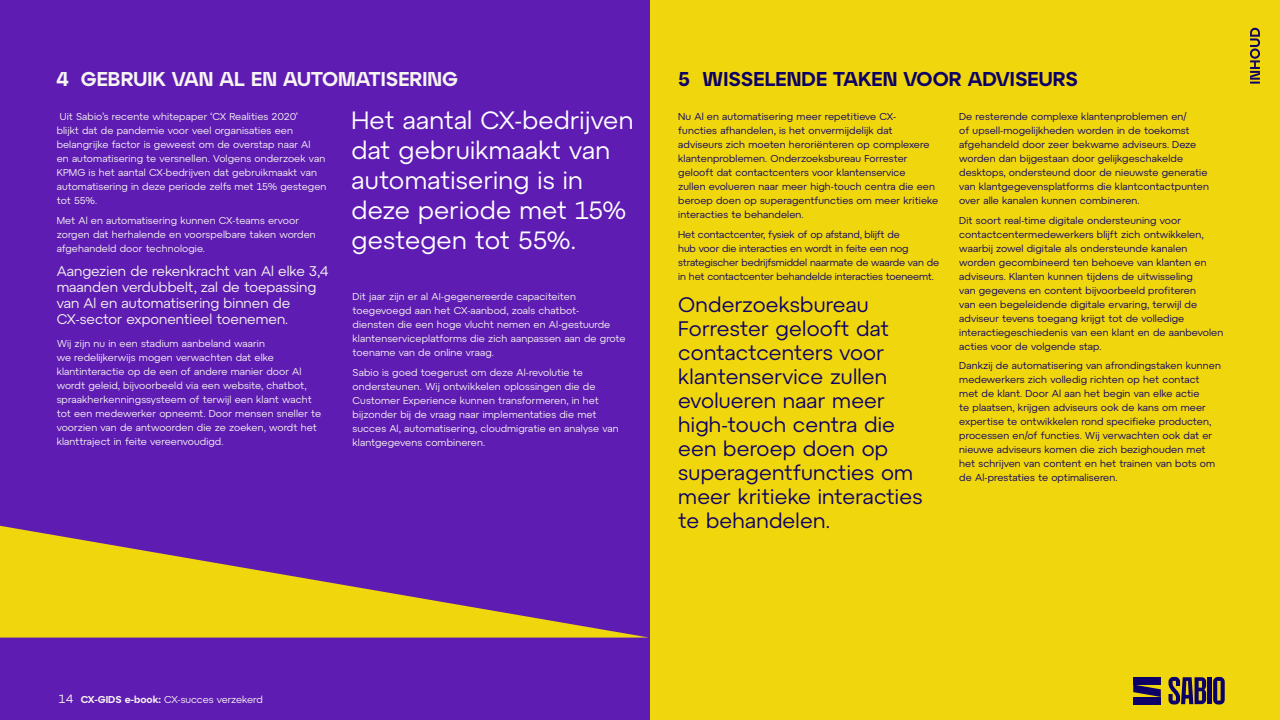
<style>
.page{position:relative;width:1280px;height:720px;background:#f0d60d}
.page>*{position:absolute;margin:0;border:0;box-sizing:border-box;transform-origin:0 0}
.t1{font:25px/30px "Atyp BL Text";letter-spacing:.01em;color:#fff}
.t2{font:21px/24px "Atyp BL Text";letter-spacing:.01em;color:#0d0066}
.t3{font:600 20px "Atyp BL Display";color:#0d0066}
.t4{font:600 20px "Atyp BL Display";color:#f7f5f0}
.t5{font:14px/16px "Atyp BL Text";color:#f7f5f0}
.t6{font:10px/14px "Atyp BL Text";letter-spacing:.01em;color:#0d0066}
.t7{font:10px/14px "Atyp BL Text";letter-spacing:.01em;color:#f7f5f0}
.t8{font:10px/14px "Atyp BL Text";letter-spacing:-.01em;color:#0d0066}
.s1{font-size:12px}
.s2{font-family:"Atyp BL Display";font-weight:600}
</style>
<div class="page">
<div style="left:0;top:0;width:649px;height:720px;background:#5e1cb3"></div>
<div style="left:1133px;top:677px;width:28px;height:8px;background:#0d0066"></div>
<div style="left:1133px;top:697px;width:28px;height:8px;background:#0d0066"></div>
<svg style="left:1133px;top:685px;width:28px;height:12px"></svg>
<svg style="left:1213px;top:677px;width:12px;height:27px"></svg>
<div style="left:1207px;top:677px;width:5px;height:27px;background:#0d0066"></div>
<svg style="left:1168px;top:677px;width:38px;height:27px"></svg>
<svg style="left:0;top:526px;width:649px;height:112px"></svg>
<svg style="left:1250px;top:28px;width:10px;height:56px"></svg>
<h3 class="t4" style="left:57px;top:67px;width:403px">4 GEBRUIK VAN AL EN AUTOMATISERING</h3>
<p class="t7" style="left:57px;top:109px;width:271px;text-indent:3px">Uit Sabio’s recente whitepaper ‘CX Realities 2020’<br>blijkt dat de pandemie voor veel organisaties een belangrijke factor is geweest om de overstap naar Al<br>en automatisering te versnellen. Volgens onderzoek van KPMG is het aantal CX-bedrijven dat gebruikmaakt van automatisering in deze periode zelfs met 15% gestegen tot 55%.</p>
<p class="t7" style="left:57px;top:213px;width:261px">Met Al en automatisering kunnen CX-teams ervoor zorgen dat herhalende en voorspelbare taken worden afgehandeld door technologie.</p>
<h3 class="t5" style="left:57px;top:263px;width:273px">Aangezien de rekenkracht van Al elke 3,4 maanden verdubbelt, zal de toepassing van Al en automatisering binnen de CX-sector exponentieel toenemen.</h3>
<p class="t7" style="left:57px;top:336px;width:266px">Wij zijn nu in een stadium aanbeland waarin<br>we redelijkerwijs mogen verwachten dat elke klantinteractie op de een of andere manier door Al wordt geleid, bijvoorbeeld via een website, chatbot, spraakherkenningssysteem of terwijl een klant wacht tot een medewerker opneemt. Door mensen sneller te voorzien van de antwoorden die ze zoeken, wordt het klanttraject in feite vereenvoudigd.</p>
<h1 class="t1" style="left:351px;top:105px;width:283px">Het aantal CX-bedrijven dat gebruikmaakt van automatisering is in deze periode met 15% gestegen tot 55%.</h1>
<p class="t7" style="left:353px;top:289px;width:275px">Dit jaar zijn er al AI-gegenereerde capaciteiten toegevoegd aan het CX-aanbod, zoals chatbot-<br>diensten die een hoge vlucht nemen en Al-gestuurde klantenserviceplatforms die zich aanpassen aan de grote toename van de online vraag.</p>
<p class="t7" style="left:353px;top:365px;width:268px">Sabio is goed toegerust om deze Al-revolutie te ondersteunen. Wij ontwikkelen oplossingen die de Customer Experience kunnen transformeren, in het bijzonder bij de vraag naar implementaties die met succes Al, automatisering, cloudmigratie en analyse van klantgegevens combineren.</p>
<h3 class="t3" style="left:678px;top:67px;width:401px">5 WISSELENDE TAKEN VOOR ADVISEURS</h3>
<p class="t6" style="left:678px;top:109px;width:262px">Nu Al en automatisering meer repetitieve CX-<br>functies afhandelen, is het onvermijdelijk dat adviseurs zich moeten heroriënteren op complexere klantenproblemen. Onderzoeksbureau Forrester gelooft dat contactcenters voor klantenservice<br>zullen evolueren naar meer high-touch centra die een beroep doen op superagentfuncties om meer kritieke interacties te behandelen.</p>
<p class="t8" style="left:678px;top:227px;width:262px">Het contactcenter, fysiek of op afstand, blijft de<br>hub voor die interacties en wordt in feite een nog strategischer bedrijfsmiddel naarmate de waarde van de in het contactcenter behandelde interacties toeneemt.</p>
<h2 class="t2" style="left:678px;top:292px;width:246px">Onderzoeksbureau<br>Forrester gelooft dat contactcenters voor klantenservice zullen evolueren naar meer high-touch centra die een beroep doen op superagentfuncties om meer kritieke interacties te behandelen.</h2>
<p class="t6" style="left:959px;top:109px;width:251px">De resterende complexe klantenproblemen en/<br>of upsell-mogelijkheden worden in de toekomst afgehandeld door zeer bekwame adviseurs. Deze worden dan bijgestaan door gelijkgeschakelde desktops, ondersteund door de nieuwste generatie van klantgegevensplatforms die klantcontactpunten over alle kanalen kunnen combineren.</p>
<p class="t6" style="left:959px;top:213px;width:265px">Dit soort real-time digitale ondersteuning voor contactcentermedewerkers blijft zich ontwikkelen, waarbij zowel digitale als ondersteunde kanalen worden gecombineerd ten behoeve van klanten en adviseurs. Klanten kunnen tijdens de uitwisseling<br>van gegevens en content bijvoorbeeld profiteren<br>van een begeleidende digitale ervaring, terwijl de adviseur tevens toegang krijgt tot de volledige interactiegeschiedenis van een klant en de aanbevolen acties voor de volgende stap.</p>
<p class="t6" style="left:959px;top:359px;width:263px">Dankzij de automatisering van afrondingstaken kunnen medewerkers zich volledig richten op het contact met de klant. Door Al aan het begin van elke actie<br>te plaatsen, krijgen adviseurs ook de kans om meer expertise te ontwikkelen rond specifieke producten, processen en/of functies. Wij verwachten ook dat er nieuwe adviseurs komen die zich bezighouden met het schrijven van content en het trainen van bots om de Al-prestaties te optimaliseren.</p>
<p class="t7" style="left:59px;top:692px;width:205px"><span class="s1">14</span> <span class="s2">CX-GIDS e-book:</span> CX-succes verzekerd</p>
</div>
